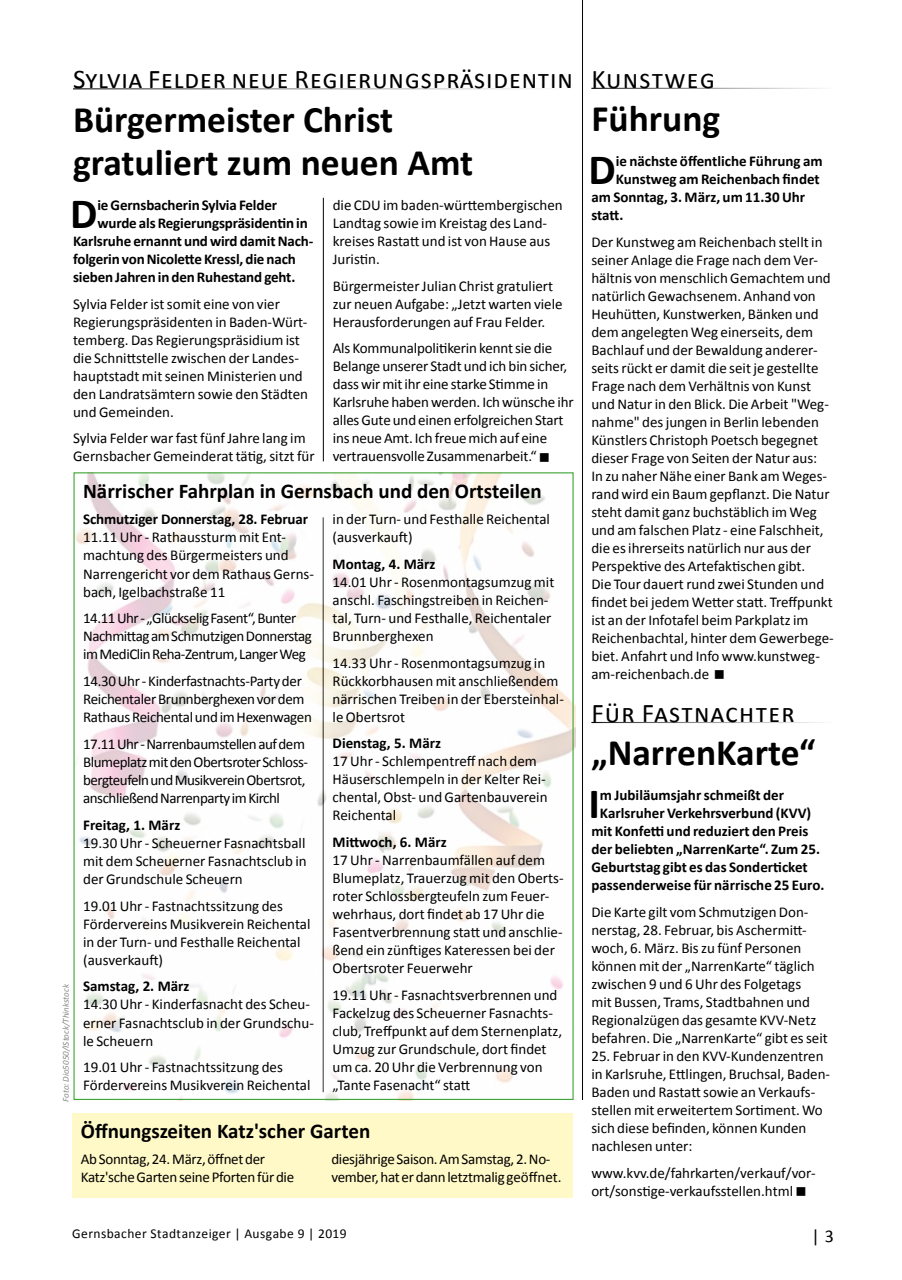
<style>
.page{position:relative;width:902px;height:1280px;background:#fff}
.page>*{position:absolute;margin:0;border:0;box-sizing:border-box;transform-origin:0 0}
.t1{font:700 43.35px "Calibri";color:#000}
.t2{font:700 37.5px/43.5px "Calibri";color:#000}
.t3{font:27px "Calibri";letter-spacing:.03em;color:#000}
.t4{font:27px "Calibri";letter-spacing:.05em;color:#000}
.t5{font:700 21px "Calibri";color:#000}
.t6{font:18px "Calibri";color:#000}
.t7{font:15px/18px "Calibri";color:#000}
.t8{font:700 15px "Calibri";letter-spacing:-.005em;color:#000}
.t9{font:15px/18.1px "Calibri";letter-spacing:-.03em;color:#000}
.t10{font:15px/18.1px "Calibri";letter-spacing:-.02em;color:#000}
.t11{font:13.5px "Calibri";letter-spacing:.03em;color:#000}
.t12{font:italic 9px "Calibri";color:#8a8989}
</style>
<div class="page">
<hr style="left:582px;top:0;width:1px;height:1100px;background:#000">
<hr style="left:323px;top:198px;width:1px;height:263px;background:#000">
<img style="left:75px;top:473px;width:500px;height:628px">
<div style="left:72px;top:1113px;width:500px;height:85px;background:#fff9c7"></div>
<h3 class="t3" style="left:73px;top:62px;width:501px">Sylvia Felder neue Regierungspräsidentin</h3>
<h2 class="t2" style="left:73px;top:98px;width:402px">Bürgermeister Christ gratuliert zum neuen Amt</h2>
<h1 class="t1" style="left:70px;top:186px;width:29px">D</h1>
<p class="t8" style="left:97px;top:196px;width:181px">ie Gernsbacherin Sylvia Felder</p>
<p class="t7" style="left:333px;top:196px;width:231px">die CDU im baden-württembergischen<br>Landtag sowie im Kreistag des Land&shy;kreises Rastatt und ist von Hause aus<br>Juristin.</p>
<p class="t7" style="left:333px;top:277px;width:231px">Bürgermeister Julian Christ gratuliert zur neuen Aufgabe: „Jetzt warten viele<br>Herausforderungen auf Frau Felder.</p>
<p class="t7" style="left:333px;top:339px;width:242px">Als Kommunalpolitikerin kennt sie die Belange unserer Stadt und ich bin sicher, dass wir mit ihr eine starke Stimme in Karlsruhe haben werden. Ich wünsche ihr alles Gute und einen erfolgreichen Start ins neue Amt. Ich freue mich auf eine vertrauensvolle Zusammenarbeit.“ ■</p>
<p class="t8" style="left:97px;top:214px;width:212px">wurde als Regierungspräsidentin in</p>
<p class="t8" style="left:73px;top:232px;width:242px">Karlsruhe ernannt und wird damit Nach-</p>
<p class="t8" style="left:73px;top:250px;width:224px">folgerin von Nicolette Kressl, die nach</p>
<p class="t8" style="left:73px;top:268px;width:224px">sieben Jahren in den Ruhestand geht.</p>
<p class="t7" style="left:73px;top:295px;width:236px">Sylvia Felder ist somit eine von vier Regierungspräsidenten in Baden-Würt&shy;temberg. Das Regierungspräsidium ist die Schnittstelle zwischen der Landes&shy;hauptstadt mit seinen Ministerien und den Landratsämtern sowie den Städten und Gemeinden.</p>
<p class="t7" style="left:73px;top:429px;width:243px">Sylvia Felder war fast fünf Jahre lang im<br>Gernsbacher Gemeinderat tätig, sitzt für</p>
<p class="t12" style="left:60px;top:1102px;width:119px;rotate:-90deg">Foto: Dio5050/IStock/Thinkstock</p>
<h3 class="t5" style="left:83px;top:477px;width:460px">Närrischer Fahrplan in Gernsbach und den Ortsteilen</h3>
<p class="t8" style="left:83px;top:510px;width:226px">Schmutziger Donnerstag, 28. Februar</p>
<p class="t7" style="left:83px;top:528px;width:232px">11.11 Uhr - Rathaussturm mit Ent&shy;machtung des Bürgermeisters und<br>Narrengericht vor dem Rathaus Gerns&shy;bach, Igelbachstraße 11</p>
<p class="t9" style="left:83px;top:609px;width:230px">14.11 Uhr - „Glückselig Fasent“, Bunter<br>Nachmittag am Schmutzigen Donnerstag im MediClin Reha-Zentrum, Langer Weg</p>
<p class="t10" style="left:83px;top:672px;width:230px">14.30 Uhr - Kinderfastnachts-Party der<br>Reichentaler Brunnberghexen vor dem<br>Rathaus Reichental und im Hexenwagen</p>
<p class="t9" style="left:83px;top:735px;width:226px">17.11 Uhr - Narrenbaumstellen auf dem Blumeplatz mit den Obertsroter Schloss&shy;bergteufeln und Musikverein Obertsrot, anschließend Narrenparty im Kirchl</p>
<p class="t8" style="left:83px;top:815px;width:99px">Freitag, 1. März</p>
<p class="t7" style="left:83px;top:834px;width:225px;text-align:justify">19.30 Uhr - Scheuerner Fasnachtsball mit dem Scheuerner Fasnachtsclub in der Grundschule Scheuern</p>
<p class="t7" style="left:83px;top:896px;width:229px">19.01 Uhr - Fastnachtssitzung des<br>Fördervereins Musikverein Reichental in der Turn- und Festhalle Reichental (ausverkauft)</p>
<p class="t8" style="left:83px;top:977px;width:108px">Samstag, 2. März</p>
<p class="t7" style="left:83px;top:995px;width:232px">14.30 Uhr - Kinderfasnacht des Scheu&shy;erner Fasnachtsclub in der Grundschu&shy;le Scheuern</p>
<p class="t7" style="left:83px;top:1058px;width:229px">19.01 Uhr - Fastnachtssitzung des<br>Fördervereins Musikverein Reichental</p>
<p class="t7" style="left:332px;top:510px;width:219px">in der Turn- und Festhalle Reichental (ausverkauft)</p>
<p class="t8" style="left:332px;top:554px;width:104px">Montag, 4. März</p>
<p class="t7" style="left:332px;top:573px;width:223px">14.01 Uhr - Rosenmontagsumzug mit anschl. Faschingstreiben in Reichen&shy;tal, Turn- und Festhalle, Reichentaler<br>Brunnberghexen</p>
<p class="t7" style="left:332px;top:654px;width:233px">14.33 Uhr - Rosenmontagsumzug in<br>Rückkorbhausen mit anschließendem närrischen Treiben in der Ebersteinhal&shy;le Obertsrot</p>
<p class="t8" style="left:332px;top:734px;width:110px">Dienstag, 5. März</p>
<p class="t7" style="left:332px;top:752px;width:216px">17 Uhr - Schlempentreff nach dem<br>Häuserschlempeln in der Kelter Rei&shy;chental, Obst- und Gartenbauverein<br>Reichental</p>
<p class="t8" style="left:332px;top:832px;width:116px">Mittwoch, 6. März</p>
<p class="t7" style="left:332px;top:851px;width:232px">17 Uhr - Narrenbaumfällen auf dem Blumeplatz, Trauerzug mit den Oberts&shy;roter Schlossbergteufeln zum Feuer&shy;wehrhaus, dort findet ab 17 Uhr die Fasentverbrennung statt und anschlie&shy;ßend ein zünftiges Kateressen bei der Obertsroter Feuerwehr</p>
<p class="t7" style="left:332px;top:986px;width:231px">19.11 Uhr - Fasnachtsverbrennen und Fackelzug des Scheuerner Fasnachts&shy;club, Treffpunkt auf dem Sternenplatz, Umzug zur Grundschule, dort findet um ca. 20 Uhr die Verbrennung von „Tante Fasenacht“ statt</p>
<h3 class="t5" style="left:81px;top:1117px;width:291px">Öffnungszeiten Katz'scher Garten</h3>
<p class="t10" style="left:81px;top:1150px;width:215px">Ab Sonntag, 24. März, öffnet der<br>Katz'sche Garten seine Pforten für die</p>
<p class="t10" style="left:331px;top:1150px;width:232px">diesjährige Saison. Am Samstag, 2. No&shy;vember, hat er dann letztmalig geöffnet.</p>
<h3 class="t4" style="left:591px;top:62px;width:125px">Kunstweg</h3>
<h2 class="t2" style="left:591px;top:97px;width:130px">Führung</h2>
<h1 class="t1" style="left:588px;top:142px;width:29px">D</h1>
<p class="t8" style="left:615px;top:152px;width:208px">ie nächste öffentliche Führung am</p>
<p class="t8" style="left:615px;top:170px;width:205px">Kunstweg am Reichenbach findet</p>
<p class="t8" style="left:591px;top:188px;width:215px">am Sonntag, 3. März, um 11.30 Uhr</p>
<p class="t8" style="left:591px;top:206px;width:33px">statt.</p>
<p class="t7" style="left:591px;top:233px;width:244px">Der Kunstweg am Reichenbach stellt in seiner Anlage die Frage nach dem Ver&shy;hältnis von menschlich Gemachtem und natürlich Gewachsenem. Anhand von Heuhütten, Kunstwerken, Bänken und dem angelegten Weg einerseits, dem Bachlauf und der Bewaldung anderer&shy;seits rückt er damit die seit je gestellte Frage nach dem Verhältnis von Kunst und Natur in den Blick. Die Arbeit "Weg&shy;nahme" des jungen in Berlin lebenden Künstlers Christoph Poetsch begegnet dieser Frage von Seiten der Natur aus:<br>In zu naher Nähe einer Bank am Weges&shy;rand wird ein Baum gepflanzt. Die Natur steht damit ganz buchstäblich im Weg und am falschen Platz - eine Falschheit, die es ihrerseits natürlich nur aus der Perspektive des Artefaktischen gibt.<br>Die Tour dauert rund zwei Stunden und findet bei jedem Wetter statt. Treffpunkt ist an der Infotafel beim Parkplatz im Reichenbachtal, hinter dem Gewerbege&shy;biet. Anfahrt und Info www.kunstweg&shy;am-reichenbach.de ■</p>
<h3 class="t4" style="left:591px;top:696px;width:205px">Für Fastnachter</h3>
<h2 class="t2" style="left:591px;top:731px;width:226px">„NarrenKarte“</h2>
<h1 class="t1" style="left:588px;top:776px;width:13px">I</h1>
<p class="t8" style="left:600px;top:786px;width:185px">m Jubiläumsjahr schmeißt der</p>
<p class="t8" style="left:600px;top:804px;width:213px">Karlsruher Verkehrsverbund (KVV)</p>
<p class="t8" style="left:591px;top:822px;width:218px">mit Konfetti und reduziert den Preis</p>
<p class="t8" style="left:591px;top:840px;width:230px">der beliebten „NarrenKarte“. Zum 25.</p>
<p class="t8" style="left:591px;top:858px;width:218px">Geburtstag gibt es das Sonderticket</p>
<p class="t8" style="left:591px;top:876px;width:234px">passenderweise für närrische 25 Euro.</p>
<p class="t7" style="left:591px;top:903px;width:238px">Die Karte gilt vom Schmutzigen Don&shy;nerstag, 28. Februar, bis Aschermitt&shy;woch, 6. März. Bis zu fünf Personen können mit der „NarrenKarte“ täglich zwischen 9 und 6 Uhr des Folgetags<br>mit Bussen, Trams, Stadtbahnen und Regionalzügen das gesamte KVV-Netz befahren. Die „NarrenKarte“ gibt es seit</p>
<p class="t7" style="left:591px;top:1047px;width:240px">25. Februar in den KVV-Kundenzentren in Karlsruhe, Ettlingen, Bruchsal, Baden-Baden und Rastatt sowie an Verkaufs&shy;stellen mit erweitertem Sortiment. Wo sich diese befinden, können Kunden nachlesen unter:</p>
<p class="t7" style="left:591px;top:1163px;width:226px">www.kvv.de/fahrkarten/verkauf/vor&shy;ort/sonstige-verkaufsstellen.html ■</p>
<p class="t11" style="left:72px;top:1225px;width:276px">Gernsbacher Stadtanzeiger | Ausgabe 9 | 2019</p>
<p class="t6" style="left:811px;top:1224px;width:24px">| 3</p>
</div>
